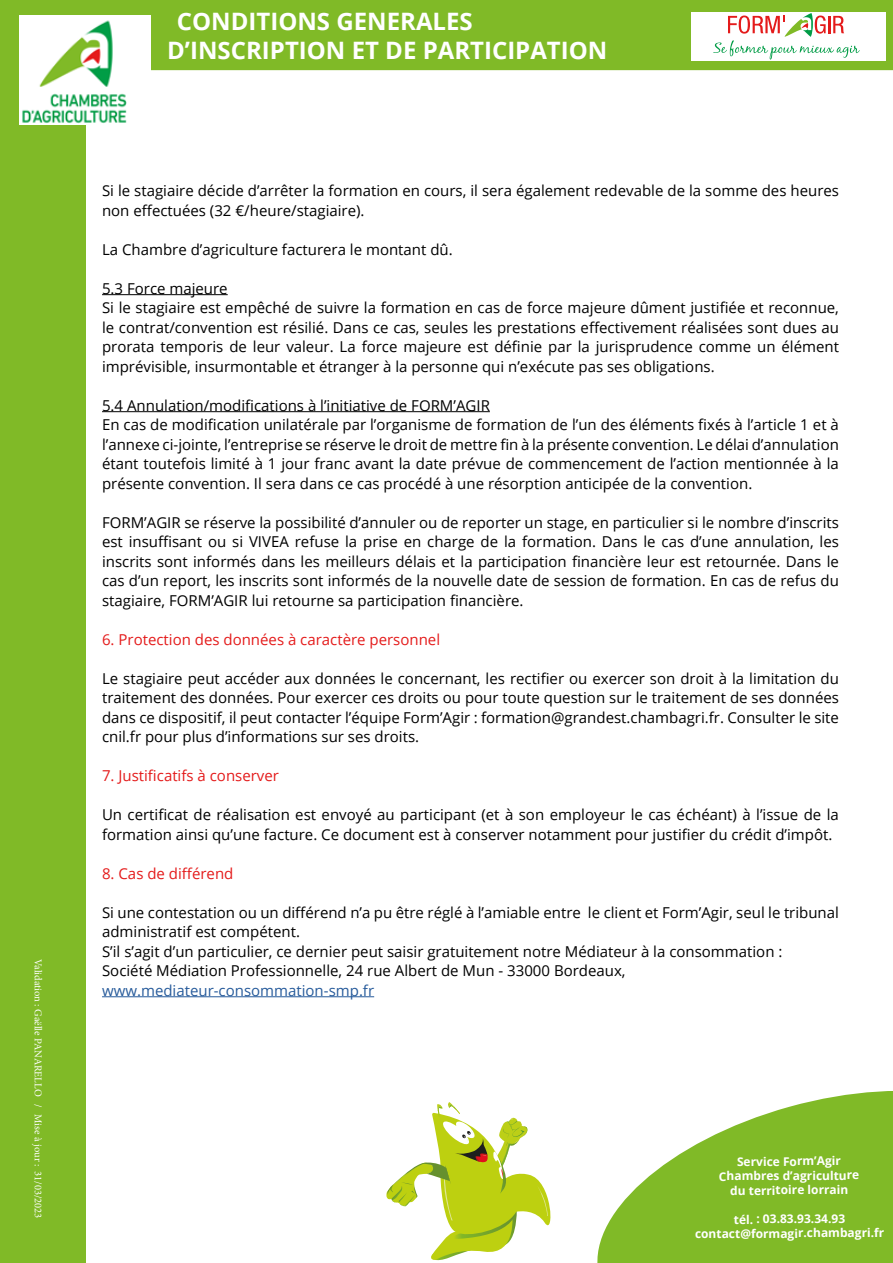
<style>
.page{position:relative;width:893px;height:1263px;background:#fff}
.page>*{position:absolute;margin:0;border:0;box-sizing:border-box;transform-origin:0 0}
.t1{font:700 24px/28.8px "Open Sans";color:#fff}
.t2{font:15px/19.5px "Open Sans";color:#000}
.t3{font:15px "Open Sans";color:#e41b1b}
.t4{font:15px "Open Sans";color:#275b9b}
.t5{font:700 12px/14.4px "Open Sans";letter-spacing:-.01em;color:#fff;text-align:center}
.t6{font:10.5px "Minion Pro";color:#fff}
</style>
<div class="page">
<hr style="left:102px;top:294px;width:126px;height:1px;background:#000">
<hr style="left:102px;top:411px;width:388px;height:1px;background:#000">
<hr style="left:102px;top:996px;width:272px;height:1px;background:#275b9b">
<div style="left:0;top:0;width:85px;height:1263px;background:#80ba27"></div>
<div style="left:40px;top:0;width:853px;height:70px;background:#80ba27"></div>
<div style="left:691px;top:12px;width:194px;height:49px;background:#fff"></div>
<svg style="left:713px;top:13px;width:147px;height:47px"></svg>
<svg style="left:597px;top:1091px;width:296px;height:172px;fill:#80ba27"></svg>
<svg style="left:386px;top:1102px;width:165px;height:159px"></svg>
<div style="left:19px;top:16px;width:132px;height:109px;background:#fff"></div>
<img style="left:22px;top:20px;width:105px;height:104px">
<p class="t6" style="left:45px;top:958px;width:261px;rotate:90deg">Validation : Gaëlle PANARELLO / Mise à jour : 31/03/2023</p>
<h1 class="t1" style="left:167px;top:6px;width:442px;text-indent:10px">CONDITIONS GENERALES<br>D’INSCRIPTION ET DE PARTICIPATION</h1>
<p class="t2" style="left:102px;top:180px;width:738px">Si le stagiaire décide d’arrêter la formation en cours, il sera également redevable de la somme des heures non effectuées (32 €/heure/stagiaire).</p>
<p class="t2" style="left:102px;top:239px;width:352px">La Chambre d’agriculture facturera le montant dû.</p>
<p class="t2" style="left:102px;top:278px;width:738px">5.3 Force majeure<br>Si le stagiaire est empêché de suivre la formation en cas de force majeure dûment justifiée et reconnue, le contrat/convention est résilié. Dans ce cas, seules les prestations effectivement réalisées sont dues au prorata temporis de leur valeur. La force majeure est définie par la jurisprudence comme un élément imprévisible, insurmontable et étranger à la personne qui n’exécute pas ses obligations.</p>
<p class="t2" style="left:102px;top:395px;width:738px">5.4 Annulation/modifications à l’initiative de FORM’AGIR<br>En cas de modification unilatérale par l’organisme de formation de l’un des éléments fixés à l’article 1 et à l’annexe ci-jointe, l’entreprise se réserve le droit de mettre fin à la présente convention. Le délai d’annulation étant toutefois limité à 1 jour franc avant la date prévue de commencement de l’action mentionnée à la présente convention. Il sera dans ce cas procédé à une résorption anticipée de la convention.</p>
<p class="t2" style="left:102px;top:512px;width:738px;text-align:justify">FORM’AGIR se réserve la possibilité d’annuler ou de reporter un stage, en particulier si le nombre d’inscrits est insuffisant ou si VIVEA refuse la prise en charge de la formation. Dans le cas d’une annulation, les inscrits sont informés dans les meilleurs délais et la participation financière leur est retournée. Dans le cas d’un report, les inscrits sont informés de la nouvelle date de session de formation. En cas de refus du stagiaire, FORM’AGIR lui retourne sa participation financière.</p>
<p class="t3" style="left:102px;top:629px;width:340px">6. Protection des données à caractère personnel</p>
<p class="t2" style="left:102px;top:668px;width:738px;text-align:justify">Le stagiaire peut accéder aux données le concernant, les rectifier ou exercer son droit à la limitation du traitement des données. Pour exercer ces droits ou pour toute question sur le traitement de ses données dans ce dispositif, il peut contacter l’équipe Form’Agir : formation@grandest.chambagri.fr. Consulter le site cnil.fr pour plus d’informations sur ses droits.</p>
<p class="t3" style="left:102px;top:765px;width:178px">7. Justificatifs à conserver</p>
<p class="t2" style="left:102px;top:804px;width:738px">Un certificat de réalisation est envoyé au participant (et à son employeur le cas échéant) à l’issue de la formation ainsi qu’une facture. Ce document est à conserver notamment pour justifier du crédit d’impôt.</p>
<p class="t3" style="left:102px;top:863px;width:133px">8. Cas de différend</p>
<p class="t2" style="left:102px;top:902px;width:738px">Si une contestation ou un différend n’a pu être réglé à l’amiable entre le client et Form’Agir, seul le tribunal administratif est compétent.<br>S’il s’agit d’un particulier, ce dernier peut saisir gratuitement notre Médiateur à la consommation :<br>Société Médiation Professionnelle, 24 rue Albert de Mun - 33000 Bordeaux,</p>
<p class="t4" style="left:102px;top:980px;width:274px">www.mediateur-consommation-smp.fr</p>
<p class="t5" style="left:719px;top:1154px;width:142px">Service Form’Agir<br>Chambres d’agriculture du territoire lorrain</p>
<p class="t5" style="left:695px;top:1211px;width:191px">tél. : 03.83.93.34.93 contact@formagir.chambagri.fr</p>
</div>
